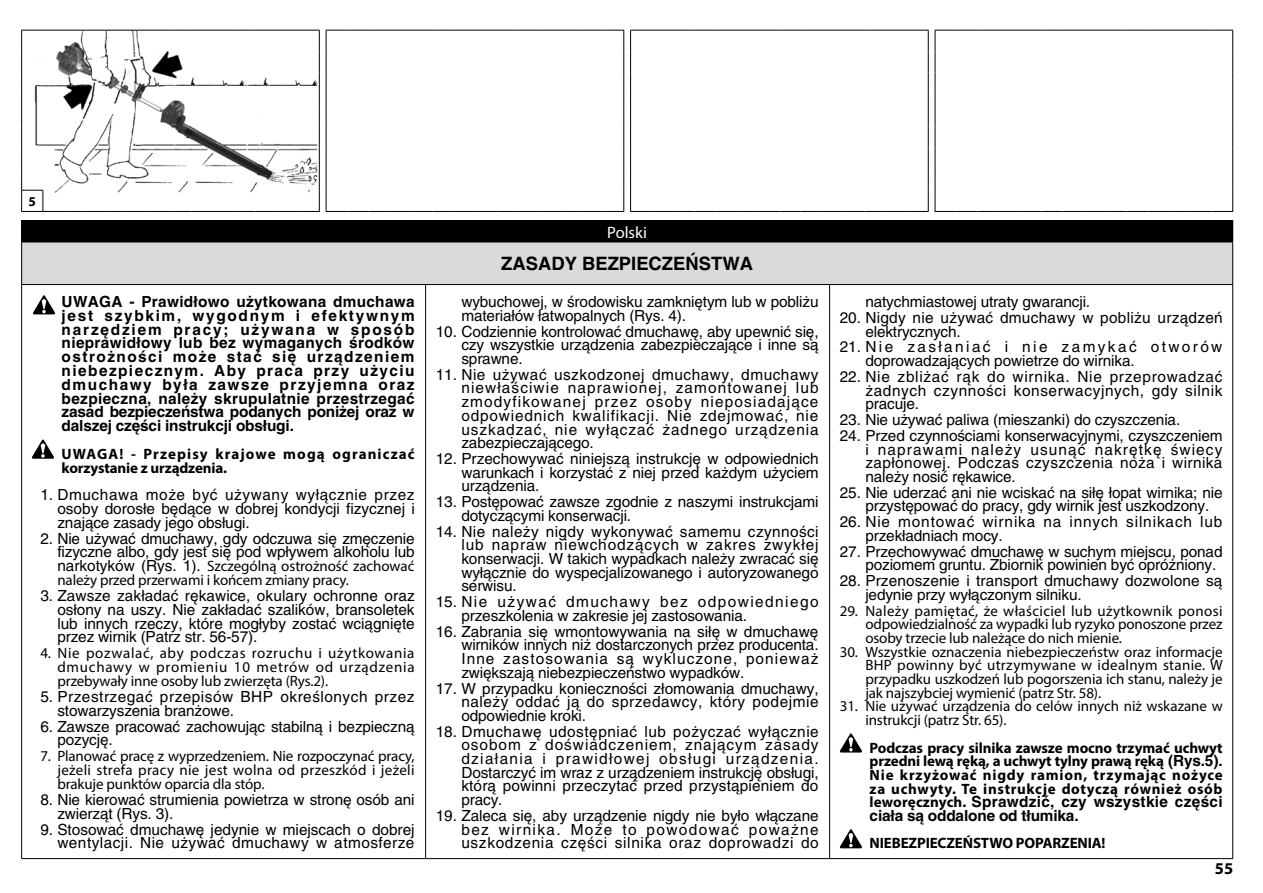
<style>
.page{position:relative;width:1263px;height:893px;background:#fff}
.page>*{position:absolute;margin:0;border:0;box-sizing:border-box;transform-origin:0 0}
.t1{font:700 18px "H Central";color:#000}
.t2{font:16.5px "Myriad Pro";color:#fff}
.t3{font:700 16.5px "Myriad Pro";color:#000}
.t4{font:15px/13.6px "H Central";letter-spacing:-.01em;color:#000;text-align:justify}
.t5{font:15px/13.6px "Myriad Pro";letter-spacing:-.01em;color:#000;text-align:justify}
.t6{font:700 15px/13.8px "H Central";letter-spacing:-.01em;color:#000;text-align:justify}
.t7{font:700 15px/13.6px "Myriad Pro";letter-spacing:.045em;color:#000}
.t8{font:15px/13.6px "H Central";letter-spacing:.01em;color:#000}
.t9{font:700 15px/13.6px "H Central";letter-spacing:.02em;color:#000}
.t10{font:15px/13.8px "H Central";letter-spacing:.035em;color:#000}
.t11{font:15px/13.6px "H Central";letter-spacing:.06em;color:#000}
.t12{font:15px/13.6px "H Central";letter-spacing:.02em;color:#000}
.t13{font:700 15px "Myriad Pro";letter-spacing:-.01em;color:#000}
.t14{font:700 13.5px "Myriad Pro";color:#000}
.s1{font-family:"H Central"}
.s2{font-family:"Myriad Pro"}
</style>
<div class="page">
<svg style="left:21px;top:30px;width:299px;height:182px"></svg>
<svg style="left:326px;top:30px;width:298px;height:182px"></svg>
<svg style="left:630px;top:30px;width:299px;height:182px"></svg>
<svg style="left:935px;top:30px;width:298px;height:182px"></svg>
<div style="left:22px;top:221px;width:1211px;height:21px;background:#000"></div>
<div style="left:22px;top:242px;width:1211px;height:43px;background:#dadada"></div>
<hr style="left:21px;top:220px;width:405px;height:1px;background:#000">
<svg style="left:21px;top:221px;width:1px;height:21px"></svg>
<hr style="left:426px;top:220px;width:404px;height:1px;background:#000">
<hr style="left:830px;top:220px;width:403px;height:1px;background:#000">
<hr style="left:21px;top:242px;width:405px;height:1px;background:#000">
<hr style="left:21px;top:242px;width:1px;height:42px;background:#000">
<hr style="left:426px;top:242px;width:404px;height:1px;background:#000">
<hr style="left:830px;top:242px;width:403px;height:1px;background:#000">
<hr style="left:1232px;top:242px;width:1px;height:42px;background:#000">
<hr style="left:21px;top:284px;width:405px;height:1px;background:#000">
<hr style="left:21px;top:285px;width:1px;height:573px;background:#000">
<hr style="left:426px;top:284px;width:404px;height:1px;background:#000">
<hr style="left:425px;top:285px;width:1px;height:573px;background:#000">
<hr style="left:830px;top:284px;width:403px;height:1px;background:#000">
<hr style="left:829px;top:285px;width:1px;height:573px;background:#000">
<hr style="left:1232px;top:285px;width:1px;height:573px;background:#000">
<hr style="left:21px;top:858px;width:405px;height:1px;background:#000">
<hr style="left:426px;top:858px;width:404px;height:1px;background:#000">
<hr style="left:830px;top:858px;width:403px;height:1px;background:#000">
<svg style="left:32px;top:440px;width:22px;height:19px"></svg>
<svg style="left:840px;top:733px;width:22px;height:19px"></svg>
<svg style="left:840px;top:829px;width:22px;height:19px"></svg>
<svg style="left:33px;top:295px;width:22px;height:19px"></svg>
<p class="t14" style="left:29px;top:193px;width:9px">5</p>
<p class="t6" style="left:62px;top:295px;width:355px">UWAGA - Prawid∏owo u˝ytkowana dmuchawa jest szybkim, wygodnym i efektywnym narz´dziem pracy; u˝ywana w sposób nieprawid∏owy lub bez wymaganych Êrodków ostro˝noÊci mo˝e staç si´ urzàdzeniem niebezpiecznym. Aby praca przy u˝yciu dmuchawy by∏a zawsze przyjemna oraz bezpieczna, nale˝y skrupulatnie przestrzegaç zasad bezpieczeƒstwa podanych poni˝ej oraz w dalszej cz´Êci instrukcji obs∏ugi.</p>
<p class="t7" style="left:62px;top:446px;width:354px">UWAGA! - Przepisy krajowe mogą ograniczać korzystanie z urządzenia.</p>
<p class="t4" style="left:57px;top:488px;width:359px;text-indent:-17px">1. Dmuchawa mo˝e byç u˝ywany wy∏àcznie przez osoby doros∏e b´dàce w dobrej kondycji fizycznej i znajàce zasady jego obs∏ugi.</p>
<p class="t4" style="left:40px;top:532px;width:376px;text-align:right">2. Nie u˝ywaç dmuchawy, gdy odczuwa si´ zm´czenie fizyczne albo, gdy jest si´ pod wp∏ywem alkoholu lub</p>
<p class="t5" style="left:57px;top:559px;width:359px"><span class="s1">narkotyków (Rys. 1).</span> Szczególną ostrożność zachować należy przed przerwami i końcem zmiany pracy.</p>
<p class="t4" style="left:57px;top:589px;width:359px;text-indent:-17px">3. Zawsze zak∏adaç r´kawice, okulary ochronne oraz os∏ony na uszy. Nie zak∏adaç szalików, bransoletek lub innych rzeczy, które mog∏yby zostaç wciàgni´te przez wirnik (Patrz str. 56-57).</p>
<p class="t5" style="left:57px;top:646px;width:359px;text-indent:-17px">4. Nie pozwalać, aby podczas rozruchu i użytkowania dmuchawy w promieniu 10 metrów od urządzenia przebywały inne osoby lub zwierzęta (Rys.2).</p>
<p class="t10" style="left:57px;top:690px;width:359px;text-indent:-17px">5. Przestrzegaç przepisów BHP okreÊlonych przez stowarzyszenia bran˝owe.</p>
<p class="t4" style="left:57px;top:720px;width:359px;text-indent:-17px">6. Zawsze pracowaç zachowujàc stabilnà i bezpiecznà pozycj´.</p>
<p class="t5" style="left:57px;top:749px;width:359px;text-indent:-17px">7. Planować pracę z wyprzedzeniem. Nie rozpoczynać pracy, jeżeli strefa pracy nie jest wolna od przeszkód i jeżeli brakuje punktów oparcia dla stóp.</p>
<p class="t4" style="left:57px;top:793px;width:359px;text-indent:-17px">8. Nie kierowaç strumienia powietrza w stron´ osób ani zwierzàt (Rys. 3).</p>
<p class="t4" style="left:40px;top:822px;width:376px;text-align:right">9. Stosowaç dmuchaw´ jedynie w miejscach o dobrej wentylacji. Nie u˝ywaç dmuchawy w atmosferze</p>
<p class="t2" style="left:607px;top:222px;width:41px">Polski</p>
<p class="t1" style="left:501px;top:252px;width:253px">ZASADY BEZPIECZE¡STWA</p>
<p class="t4" style="left:461px;top:295px;width:359px">wybuchowej, w Êrodowisku zamkni´tym lub w pobli˝u materia∏ów ∏atwopalnych (Rys. 4).</p>
<p class="t4" style="left:461px;top:325px;width:359px;text-indent:-26px">10. Codziennie kontrolowaç dmuchaw´, aby upewniç si´, czy wszystkie urzàdzenia zabezpieczajàce i inne sà sprawne.</p>
<p class="t4" style="left:461px;top:368px;width:359px;text-indent:-26px">11. Nie u˝ywaç uszkodzonej dmuchawy, dmuchawy niew∏aÊciwie naprawionej, zamontowanej lub zmodyfikowanej przez osoby nieposiadajàce odpowiednich kwalifikacji. Nie zdejmowaç, nie uszkadzaç, nie wy∏àczaç ˝adnego urzàdzenia zabezpieczajàcego.</p>
<p class="t4" style="left:461px;top:452px;width:359px;text-indent:-26px">12. Przechowywaç niniejszà instrukcj´ w odpowiednich warunkach i korzystaç z niej przed ka˝dym u˝yciem urzàdzenia.</p>
<p class="t4" style="left:461px;top:495px;width:359px;text-indent:-26px">13. Post´powaç zawsze zgodnie z naszymi instrukcjami dotyczàcymi konserwacji.</p>
<p class="t4" style="left:461px;top:525px;width:359px;text-indent:-26px">14. Nie nale˝y nigdy wykonywaç samemu czynnoÊci lub napraw niewchodzàcych w zakres zwyk∏ej konserwacji. W takich wypadkach nale˝y zwracaç si´ wy∏àcznie do wyspecjalizowanego i autoryzowanego serwisu.</p>
<p class="t4" style="left:461px;top:595px;width:359px;text-indent:-26px">15. Nie u˝ywaç dmuchawy bez odpowiedniego przeszkolenia w zakresie jej zastosowania.</p>
<p class="t4" style="left:461px;top:625px;width:359px;text-indent:-26px">16. Zabrania si´ wmontowywania na si∏´ w dmuchaw´ wirników innych ni˝ dostarczonych przez producenta.<br>Inne zastosowania sà wykluczone, poniewa˝ zwi´kszajà niebezpieczeƒstwo wypadków.</p>
<p class="t4" style="left:461px;top:682px;width:359px;text-indent:-26px">17. W przypadku koniecznoÊci z∏omowania dmuchawy, nale˝y oddaç jà do sprzedawcy, który podejmie odpowiednie kroki.</p>
<p class="t4" style="left:461px;top:725px;width:359px;text-indent:-26px">18. Dmuchaw´ udost´pniaç lub po˝yczaç wy∏àcznie osobom z doÊwiadczeniem, znajàcym zasady dzia∏ania i prawid∏owej obs∏ugi urzàdzenia.<br>Dostarczyç im wraz z urzàdzeniem instrukcj´ obs∏ugi, którà powinni przeczytaç przed przystàpieniem do pracy.</p>
<p class="t4" style="left:461px;top:809px;width:359px;text-indent:-26px">19. Zaleca si´, aby urzàdzenie nigdy nie by∏o w∏àczane bez wirnika. Mo˝e to powodowaç powa˝ne uszkodzenia cz´Êci silnika oraz doprowadzi do</p>
<p class="t4" style="left:865px;top:295px;width:226px">natychmiastowej utraty gwarancji.</p>
<p class="t12" style="left:865px;top:311px;width:359px;text-indent:-26px">20. Nigdy nie u˝ywaç dmuchawy w pobli˝u urzàdzeƒ elektrycznych.</p>
<p class="t4" style="left:865px;top:340px;width:358px;text-indent:-26px">21. Nie zas∏aniaç i nie zamykaç otworów doprowadzajàcych powietrze do wirnika.</p>
<p class="t4" style="left:865px;top:370px;width:359px;text-indent:-26px">22. Nie zbli˝aç ràk do wirnika. Nie przeprowadzaç ˝adnych czynnoÊci konserwacyjnych, gdy silnik pracuje.</p>
<p class="t4" style="left:840px;top:413px;width:342px">23. Nie u˝ywaç paliwa (mieszanki) do czyszczenia.</p>
<p class="t4" style="left:865px;top:429px;width:359px;text-indent:-26px">24. Przed czynnoÊciami konserwacyjnymi, czyszczeniem i naprawami nale˝y usunàç nakr´tk´ Êwiecy zap∏onowej. Podczas czyszczenia no˝a i wirnika nale˝y nosiç r´kawice.</p>
<p class="t4" style="left:865px;top:486px;width:359px;text-indent:-26px">25. Nie uderzaç ani nie wciskaç na si∏´ ∏opat wirnika; nie przyst´powaç do pracy, gdy wirnik jest uszkodzony.</p>
<p class="t11" style="left:865px;top:515px;width:358px;text-indent:-26px">26. Nie montowaç wirnika na innych silnikach lub przek∏adniach mocy.</p>
<p class="t4" style="left:865px;top:545px;width:359px;text-indent:-26px">27. Przechowywaç dmuchaw´ w suchym miejscu, ponad poziomem gruntu. Zbiornik powinien byç opró˝niony.</p>
<p class="t8" style="left:865px;top:574px;width:359px;text-indent:-26px">28. Przenoszenie i transport dmuchawy dozwolone sà jedynie przy wy∏àczonym silniku.</p>
<p class="t5" style="left:865px;top:604px;width:359px;text-indent:-26px">29. Należy pamiętać, że właściciel lub użytkownik ponosi odpowiedzialność za wypadki lub ryzyko ponoszone przez osoby trzecie lub należące do nich mienie.</p>
<p class="t5" style="left:865px;top:645px;width:359px;text-indent:-26px">30. Wszystkie oznaczenia niebezpieczeństw oraz informacje BHP powinny być utrzymywane w idealnym stanie. W przypadku uszkodzeń lub pogorszenia ich stanu, należy je jak najszybciej wymienić (patrz Str. 58).</p>
<p class="t5" style="left:865px;top:699px;width:359px;text-indent:-26px">31. Nie używać urządzenia do celów innych niż wskazane w instrukcji (patrz Str. 65).</p>
<p class="t7" style="left:870px;top:740px;width:355px;text-align:justify">Podczas pracy silnika zawsze mocno trzymać uchwyt przedni lewą ręką, a uchwyt tylny prawą ręką <span class="s1">(Rys.5).<br></span>Nie krzyżować nigdy ramion, trzymając nożyce za uchwyty. Te instrukcje dotyczą również osób</p>
<p class="t9" style="left:870px;top:795px;width:355px"><span class="s2">leworęcznych.</span> Sprawdziç, czy wszystkie cz´Êci cia∏a sà oddalone od t∏umika.</p>
<p class="t13" style="left:870px;top:833px;width:237px">NIEBEZPIECZEŃSTWO POPARZENIA!</p>
<p class="t3" style="left:1215px;top:858px;width:20px">55</p>
</div>
